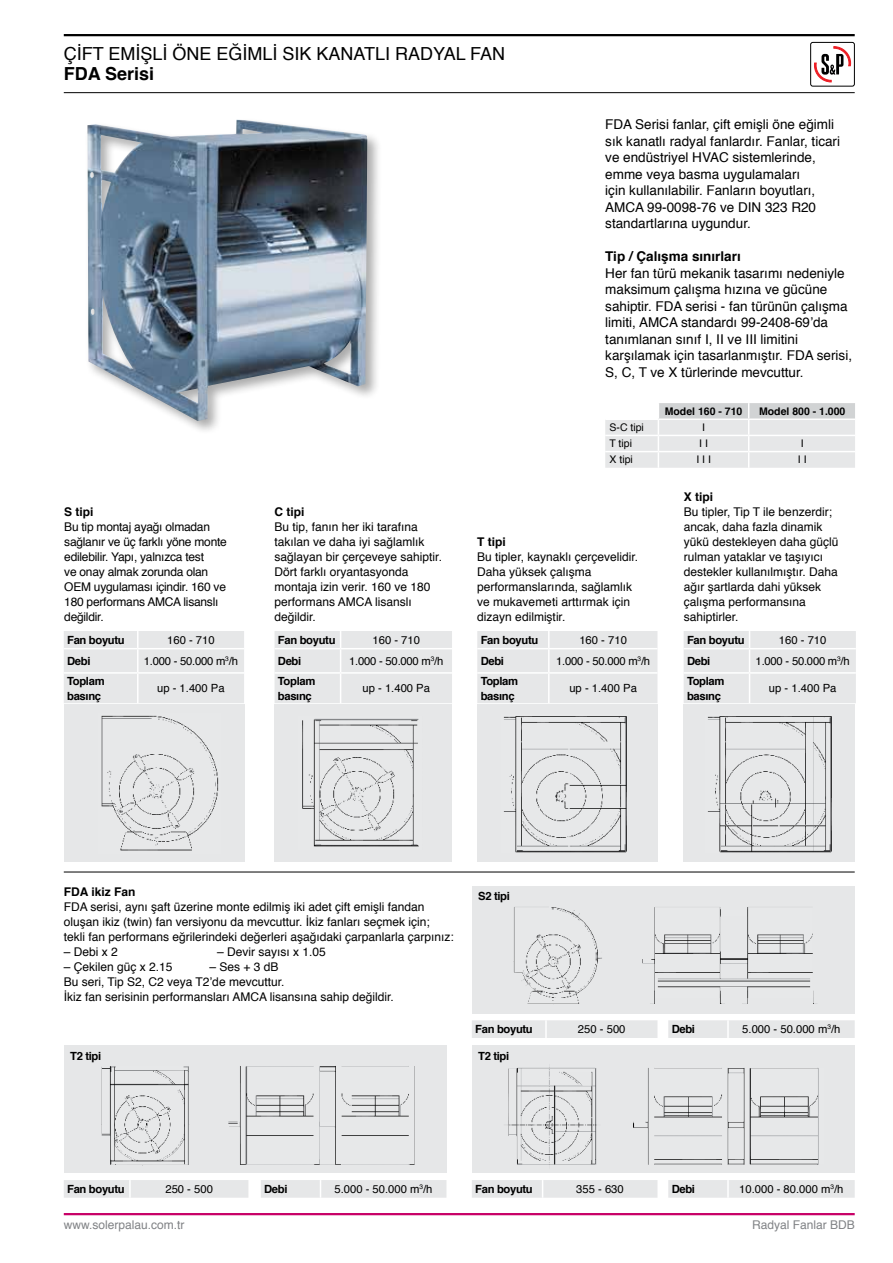
<style>
.page{position:relative;width:893px;height:1263px;background:#fff}
.page>*{position:absolute;margin:0;border:0;box-sizing:border-box;transform-origin:0 0}
.t1{font:18px "Helvetica";color:#000}
.t2{font:700 18px "Helvetica";color:#000}
.t3{font:13.5px/16.5px "Helvetica";color:#000}
.t4{font:700 13.5px "Helvetica";color:#000}
.t5{font:12px/15px "Helvetica";color:#000}
.t6{font:12px/15px "Helvetica";letter-spacing:-.02em;color:#000}
.t7{font:12px "Helvetica";color:#808285}
.t8{font:700 12px "Helvetica";color:#000}
.t9{font:11.25px "Helvetica";color:#000}
.t10{font:700 11.25px/15px "Helvetica";letter-spacing:-.03em;color:#000}
.t11{font:700 10.5px "Helvetica";color:#000}
.t12{font:10.5px "Helvetica";color:#000}
</style>
<div class="page">
<hr style="left:64px;top:1213px;width:791px;height:2px;background:#c80067">
<hr style="left:64px;top:34px;width:791px;height:2px;background:#000">
<hr style="left:64px;top:92px;width:791px;height:1px;background:#000">
<svg style="left:814px;top:47px;width:37px;height:36px"></svg>
<div style="left:810px;top:42px;width:45px;height:44px;border:1px solid #000;border-radius:2px"></div>
<hr style="left:64px;top:872px;width:791px;height:1px;background:#000">
<svg style="left:605px;top:403px;width:250px;height:65px;background:#e5e6e7"></svg>
<div style="left:64px;top:631px;width:180px;height:72px;background:#e6e7e8"></div>
<hr style="left:64px;top:648px;width:74px;height:1px;background:#fff">
<hr style="left:138px;top:648px;width:106px;height:1px;background:#fff">
<hr style="left:137px;top:649px;width:2px;height:23px;background:#fff">
<hr style="left:64px;top:672px;width:74px;height:2px;background:#fff">
<hr style="left:138px;top:672px;width:106px;height:2px;background:#fff">
<hr style="left:137px;top:674px;width:2px;height:29px;background:#fff">
<svg style="left:275px;top:631px;width:177px;height:72px;background:#e7e8e9"></svg>
<div style="left:477px;top:631px;width:180px;height:72px;background:#e6e7e8"></div>
<hr style="left:477px;top:648px;width:72px;height:1px;background:#fff">
<hr style="left:549px;top:648px;width:108px;height:1px;background:#fff">
<hr style="left:548px;top:649px;width:2px;height:23px;background:#fff">
<hr style="left:477px;top:672px;width:72px;height:2px;background:#fff">
<hr style="left:549px;top:672px;width:108px;height:2px;background:#fff">
<hr style="left:548px;top:674px;width:2px;height:29px;background:#fff">
<div style="left:684px;top:631px;width:172px;height:72px;background:#e6e7e8"></div>
<div style="left:64px;top:705px;width:180px;height:157px;background:#e6e7e8"></div>
<img style="left:101px;top:715px;width:118px;height:136px">
<div style="left:477px;top:705px;width:180px;height:157px;background:#e6e7e8"></div>
<img style="left:503px;top:716px;width:124px;height:136px">
<div style="left:684px;top:705px;width:171px;height:157px;background:#e6e7e8"></div>
<img style="left:707px;top:716px;width:125px;height:136px">
<div style="left:275px;top:705px;width:177px;height:157px;background:#e6e7e8"></div>
<img style="left:302px;top:718px;width:117px;height:129px">
<div style="left:472px;top:886px;width:383px;height:128px;background:#e6e7e8"></div>
<img style="left:513px;top:907px;width:304px;height:97px">
<div style="left:472px;top:1046px;width:383px;height:127px;background:#e6e7e8"></div>
<img style="left:507px;top:1067px;width:312px;height:98px">
<div style="left:64px;top:1046px;width:382px;height:127px;background:#e6e7e8"></div>
<img style="left:101px;top:1066px;width:314px;height:100px">
<div style="left:472px;top:1020px;width:185px;height:18px;background:#e6e7e8"></div>
<div style="left:472px;top:1180px;width:185px;height:18px;background:#e6e7e8"></div>
<div style="left:64px;top:1180px;width:184px;height:18px;background:#e6e7e8"></div>
<div style="left:668px;top:1020px;width:187px;height:18px;background:#e6e7e8"></div>
<div style="left:668px;top:1180px;width:187px;height:18px;background:#e6e7e8"></div>
<div style="left:261px;top:1180px;width:185px;height:18px;background:#e6e7e8"></div>
<div style="left:84px;top:117px;width:298px;height:318px;background:#000;opacity:.33"></div>
<img style="left:87px;top:120px;width:280px;height:301px">
<h1 class="t1" style="left:64px;top:40px;width:443px">ÇİFT EMİŞLİ ÖNE EĞİMLİ SIK KANATLI RADYAL FAN</h1>
<h1 class="t2" style="left:64px;top:59px;width:92px">FDA Serisi</h1>
<p class="t3" style="left:605px;top:117px;width:236px">FDA Serisi fanlar, çift emişli öne eğimli sık kanatlı radyal fanlardır. Fanlar, ticari ve endüstriyel HVAC sistemlerinde, emme veya basma uygulamaları<br>için kullanılabilir. Fanların boyutları, AMCA 99-0098-76 ve DIN 323 R20 standartlarına uygundur.</p>
<p class="t4" style="left:605px;top:246px;width:137px">Tip / Çalışma sınırları</p>
<p class="t3" style="left:605px;top:265px;width:248px">Her fan türü mekanik tasarımı nedeniyle maksimum çalışma hızına ve gücüne sahiptir. FDA serisi - fan türünün çalışma limiti, AMCA standardı 99-2408-69’da tanımlanan sınıf I, II ve III limitini karşılamak için tasarlanmıştır. FDA serisi, S, C, T ve X türlerinde mevcuttur.</p>
<p class="t11" style="left:665px;top:403px;width:79px">Model 160 - 710</p>
<p class="t11" style="left:759px;top:403px;width:88px">Model 800 - 1.000</p>
<p class="t12" style="left:609px;top:419px;width:36px">S-C tipi</p>
<p class="t12" style="left:702px;top:419px;width:4px">I</p>
<p class="t12" style="left:609px;top:435px;width:24px">T tipi</p>
<p class="t12" style="left:699px;top:435px;width:10px">I I</p>
<p class="t12" style="left:801px;top:435px;width:4px">I</p>
<p class="t12" style="left:609px;top:452px;width:25px">X tipi</p>
<p class="t12" style="left:696px;top:452px;width:16px">I I I</p>
<p class="t12" style="left:798px;top:452px;width:10px">I I</p>
<p class="t8" style="left:64px;top:502px;width:31px">S tipi</p>
<p class="t6" style="left:64px;top:520px;width:164px">Bu tip montaj ayağı olmadan sağlanır ve üç farklı yöne monte edilebilir. Yapı, yalnızca test<br>ve onay almak zorunda olan<br>OEM uygulaması içindir. 160 ve<br>180 performans AMCA lisanslı değildir.</p>
<p class="t10" style="left:67px;top:633px;width:59px">Fan boyutu</p>
<p class="t9" style="left:167px;top:631px;width:49px">160 - 710</p>
<p class="t10" style="left:67px;top:653px;width:25px">Debi</p>
<p class="t9" style="left:144px;top:652px;width:96px">1.000 - 50.000 m<sup>3</sup>/h</p>
<p class="t10" style="left:67px;top:673px;width:39px">Toplam basınç</p>
<p class="t9" style="left:157px;top:679px;width:69px">up - 1.400 Pa</p>
<p class="t8" style="left:275px;top:502px;width:31px">C tipi</p>
<p class="t5" style="left:275px;top:520px;width:169px">Bu tip, fanın her iki tarafına takılan ve daha iyi sağlamlık sağlayan bir çerçeveye sahiptir.<br>Dört farklı oryantasyonda montaja izin verir. 160 ve 180 performans AMCA lisanslı değildir.</p>
<p class="t10" style="left:278px;top:633px;width:59px">Fan boyutu</p>
<p class="t9" style="left:373px;top:631px;width:49px">160 - 710</p>
<p class="t10" style="left:278px;top:653px;width:25px">Debi</p>
<p class="t9" style="left:349px;top:652px;width:96px">1.000 - 50.000 m<sup>3</sup>/h</p>
<p class="t10" style="left:278px;top:673px;width:39px">Toplam basınç</p>
<p class="t9" style="left:363px;top:679px;width:69px">up - 1.400 Pa</p>
<p class="t8" style="left:477px;top:532px;width:30px">T tipi</p>
<p class="t5" style="left:477px;top:550px;width:162px">Bu tipler, kaynaklı çerçevelidir.<br>Daha yüksek çalışma performanslarında, sağlamlık ve mukavemeti arttırmak için dizayn edilmiştir.</p>
<p class="t10" style="left:481px;top:633px;width:59px">Fan boyutu</p>
<p class="t9" style="left:579px;top:631px;width:49px">160 - 710</p>
<p class="t10" style="left:481px;top:653px;width:25px">Debi</p>
<p class="t9" style="left:556px;top:652px;width:96px">1.000 - 50.000 m<sup>3</sup>/h</p>
<p class="t10" style="left:481px;top:673px;width:39px">Toplam basınç</p>
<p class="t9" style="left:569px;top:679px;width:69px">up - 1.400 Pa</p>
<p class="t8" style="left:684px;top:487px;width:31px">X tipi</p>
<p class="t5" style="left:684px;top:505px;width:156px">Bu tipler, Tip T ile benzerdir; ancak, daha fazla dinamik yükü destekleyen daha güçlü rulman yataklar ve taşıyıcı destekler kullanılmıştır. Daha ağır şartlarda dahi yüksek çalışma performansına sahiptirler.</p>
<p class="t10" style="left:687px;top:633px;width:59px">Fan boyutu</p>
<p class="t9" style="left:779px;top:631px;width:49px">160 - 710</p>
<p class="t10" style="left:687px;top:653px;width:25px">Debi</p>
<p class="t9" style="left:756px;top:652px;width:96px">1.000 - 50.000 m<sup>3</sup>/h</p>
<p class="t10" style="left:687px;top:673px;width:39px">Toplam basınç</p>
<p class="t9" style="left:769px;top:679px;width:69px">up - 1.400 Pa</p>
<p class="t8" style="left:64px;top:882px;width:73px">FDA ikiz Fan</p>
<p class="t5" style="left:64px;top:899px;width:392px">FDA serisi, aynı şaft üzerine monte edilmiş iki adet çift emişli fandan oluşan ikiz (twin) fan versiyonu da mevcuttur. İkiz fanları seçmek için; tekli fan performans eğrilerindeki değerleri aşağıdaki çarpanlarla çarpınız:</p>
<p class="t5" style="left:64px;top:944px;width:56px">– Debi x 2</p>
<p class="t5" style="left:217px;top:944px;width:110px">– Devir sayısı x 1.05</p>
<p class="t5" style="left:64px;top:959px;width:110px">– Çekilen güç x 2.15</p>
<p class="t5" style="left:64px;top:959px;width:332px;text-indent:146px">– Ses + 3 dB<br>Bu seri, Tip S2, C2 veya T2’de mevcuttur.<br>İkiz fan serisinin performansları AMCA lisansına sahip değildir.</p>
<p class="t10" style="left:478px;top:889px;width:33px">S2 tipi</p>
<p class="t10" style="left:475px;top:1022px;width:59px">Fan boyutu</p>
<p class="t9" style="left:578px;top:1020px;width:49px">250 - 500</p>
<p class="t10" style="left:70px;top:1048px;width:33px">T2 tipi</p>
<p class="t10" style="left:478px;top:1048px;width:33px">T2 tipi</p>
<p class="t10" style="left:672px;top:1022px;width:25px">Debi</p>
<p class="t9" style="left:742px;top:1020px;width:100px">5.000 - 50.000 m<sup>3</sup>/h</p>
<p class="t10" style="left:264px;top:1181px;width:25px">Debi</p>
<p class="t9" style="left:334px;top:1180px;width:100px">5.000 - 50.000 m<sup>3</sup>/h</p>
<p class="t10" style="left:67px;top:1181px;width:59px">Fan boyutu</p>
<p class="t9" style="left:165px;top:1180px;width:49px">250 - 500</p>
<p class="t10" style="left:475px;top:1181px;width:59px">Fan boyutu</p>
<p class="t9" style="left:576px;top:1180px;width:49px">355 - 630</p>
<p class="t10" style="left:672px;top:1181px;width:25px">Debi</p>
<p class="t9" style="left:739px;top:1180px;width:106px">10.000 - 80.000 m<sup>3</sup>/h</p>
<p class="t7" style="left:64px;top:1215px;width:122px">www.solerpalau.com.tr</p>
<p class="t7" style="left:752px;top:1215px;width:104px">Radyal Fanlar BDB</p>
</div>
